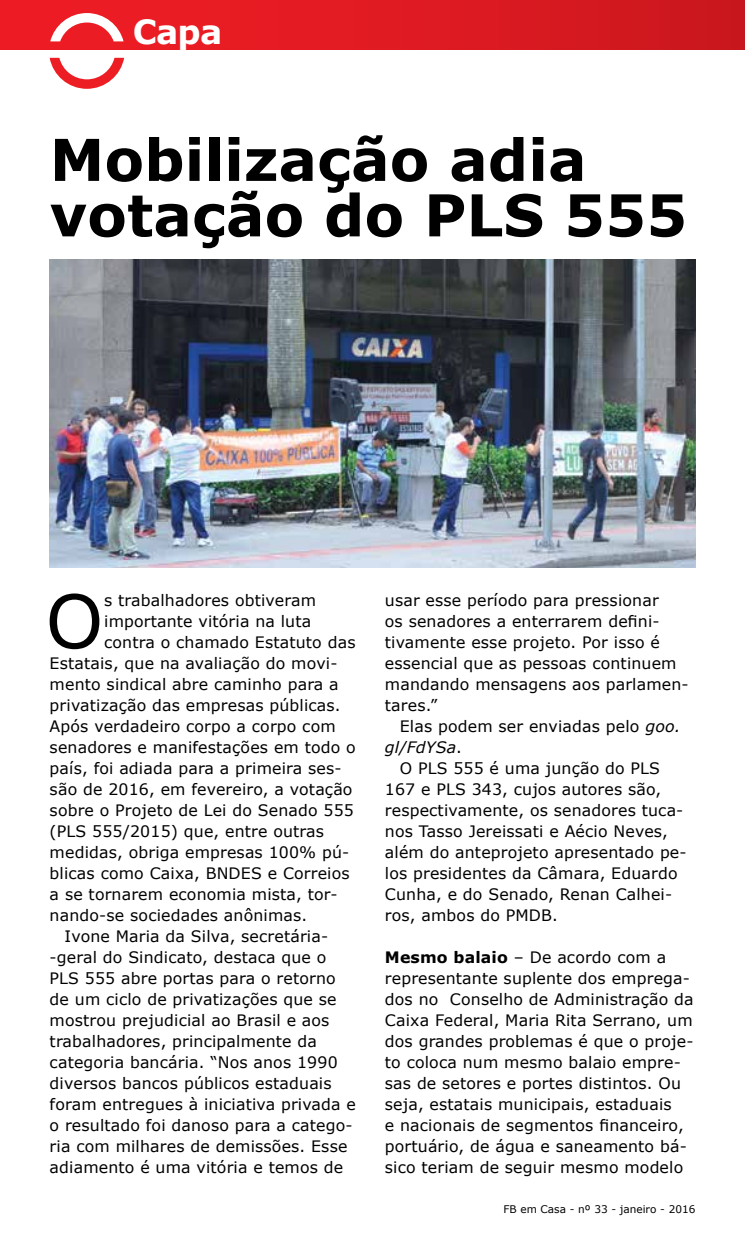
<style>
.page{position:relative;width:745px;height:1241px;background:#fff}
.page>*{position:absolute;margin:0;border:0;box-sizing:border-box;transform-origin:0 0}
.t1{font:73.5px "Verdana";color:#000}
.t2{font:700 57.75px/55.5px "Verdana";color:#000}
.t3{font:700 33.25px "Verdana";color:#fff}
.t4{font:15.75px/21px "Verdana";letter-spacing:.01em;color:#000}
.t5{font:10.5px "Verdana";color:#000}
.s1{font-style:italic}
.s2{font-weight:700}
</style>
<div class="page">
<div style="left:0;top:0;width:744px;height:50px;background:linear-gradient(to right,#f21d25,#cc171e)"></div>
<svg style="left:50px;top:13px;width:73px;height:28px"></svg>
<svg style="left:50px;top:58px;width:74px;height:31px"></svg>
<img style="left:50px;top:260px;width:644px;height:307px">
<h3 class="t3" style="left:133px;top:11px;width:91px">Capa</h3>
<h2 class="t2" style="left:50px;top:133px;width:638px">Mobilização adia votação do PLS 555</h2>
<h1 class="t1" style="left:45px;top:574px;width:59px">O</h1>
<p class="t4" style="left:104px;top:590px;width:213px">s trabalhadores obtiveram</p>
<p class="t4" style="left:104px;top:611px;width:208px">importante vitória na luta</p>
<p class="t4" style="left:104px;top:632px;width:253px">contra o chamado Estatuto das</p>
<p class="t4" style="left:50px;top:653px;width:289px">Estatais, que na avaliação do movi-</p>
<p class="t4" style="left:50px;top:674px;width:290px">mento sindical abre caminho para a</p>
<p class="t4" style="left:50px;top:695px;width:292px">privatização das empresas públicas.</p>
<p class="t4" style="left:50px;top:716px;width:287px">Após verdadeiro corpo a corpo com</p>
<p class="t4" style="left:50px;top:737px;width:307px">senadores e manifestações em todo o</p>
<p class="t4" style="left:50px;top:758px;width:293px">país, foi adiada para a primeira ses-</p>
<p class="t4" style="left:50px;top:779px;width:304px">são de 2016, em fevereiro, a votação</p>
<p class="t4" style="left:50px;top:800px;width:305px">sobre o Projeto de Lei do Senado 555</p>
<p class="t4" style="left:50px;top:821px;width:276px">(PLS 555/2015) que, entre outras</p>
<p class="t4" style="left:50px;top:842px;width:301px">medidas, obriga empresas 100% pú-</p>
<p class="t4" style="left:50px;top:863px;width:301px">blicas como Caixa, BNDES e Correios</p>
<p class="t4" style="left:50px;top:884px;width:289px">a se tornarem economia mista, tor-</p>
<p class="t4" style="left:50px;top:905px;width:259px">nando-se sociedades anônimas.</p>
<p class="t4" style="left:64px;top:926px;width:265px">Ivone Maria da Silva, secretária-</p>
<p class="t4" style="left:50px;top:947px;width:278px">-geral do Sindicato, destaca que o</p>
<p class="t4" style="left:50px;top:968px;width:287px">PLS 555 abre portas para o retorno</p>
<p class="t4" style="left:50px;top:989px;width:288px">de um ciclo de privatizações que se</p>
<p class="t4" style="left:50px;top:1010px;width:281px">mostrou prejudicial ao Brasil e aos</p>
<p class="t4" style="left:50px;top:1031px;width:269px">trabalhadores, principalmente da</p>
<p class="t4" style="left:50px;top:1052px;width:289px">categoria bancária. “Nos anos 1990</p>
<p class="t4" style="left:50px;top:1073px;width:283px">diversos bancos públicos estaduais</p>
<p class="t4" style="left:50px;top:1094px;width:307px">foram entregues à iniciativa privada e</p>
<p class="t4" style="left:50px;top:1115px;width:304px">o resultado foi danoso para a catego-</p>
<p class="t4" style="left:50px;top:1136px;width:299px">ria com milhares de demissões. Esse</p>
<p class="t4" style="left:50px;top:1157px;width:295px">adiamento é uma vitória e temos de</p>
<p class="t4" style="left:384px;top:590px;width:305px">usar esse período para pressionar<br>os senadores a enterrarem defini&shy;tivamente esse projeto. Por isso é essencial que as pessoas continuem mandando mensagens aos parlamen&shy;tares.”</p>
<p class="t4" style="left:384px;top:716px;width:297px;text-indent:15px">Elas podem ser enviadas pelo <span class="s1">goo. gl/FdYSa</span>.</p>
<p class="t4" style="left:384px;top:757px;width:303px;text-indent:15px">O PLS 555 é uma junção do PLS<br>167 e PLS 343, cujos autores são, respectivamente, os senadores tuca&shy;nos Tasso Jereissati e Aécio Neves, além do anteprojeto apresentado pe&shy;los presidentes da Câmara, Eduardo<br>Cunha, e do Senado, Renan Calhei&shy;ros, ambos do PMDB.</p>
<p class="t4" style="left:384px;top:946px;width:310px"><span class="s2">Mesmo balaio</span> – De acordo com a representante suplente dos emprega&shy;dos no Conselho de Administração da Caixa Federal, Maria Rita Serrano, um dos grandes problemas é que o proje&shy;to coloca num mesmo balaio empre&shy;sas de setores e portes distintos. Ou seja, estatais municipais, estaduais<br>e nacionais de segmentos financeiro, portuário, de água e saneamento bá&shy;sico teriam de seguir mesmo modelo</p>
<p class="t5" style="left:503px;top:1202px;width:193px">FB em Casa - nº 33 - janeiro - 2016</p>
</div>
